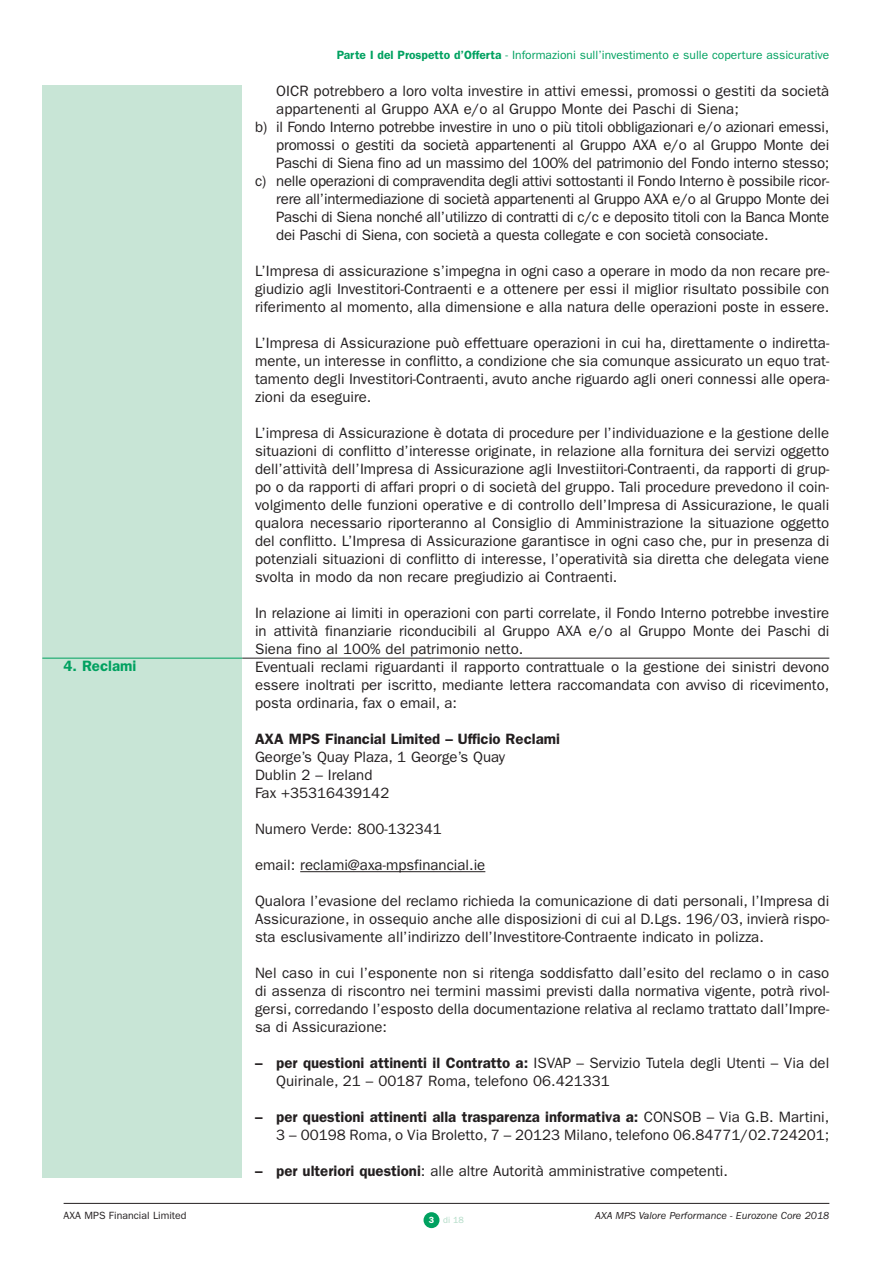
<style>
.page{position:relative;width:893px;height:1263px;background:#fff}
.page>*{position:absolute;margin:0;border:0;box-sizing:border-box;transform-origin:0 0}
.t1{font:15px/18px "Franklin Gothic";color:#231f20;text-align:justify}
.t2{font:15px "Franklin Gothic";letter-spacing:-.02em;color:#231f20}
.t3{font:600 15px "Franklin Gothic";color:#00a160}
.t4{font:12px "Franklin Gothic";color:#00a160}
.t5{font:italic 10.5px "Franklin Gothic";color:#231f20}
.t6{font:10.5px "Franklin Gothic";color:#231f20}
.t7{font:9px "Franklin Gothic";color:#b1dbc6}
.s1{font-weight:600}
.s2{font-weight:600;color:#fff}
</style>
<div class="page">
<div style="left:423px;top:1212px;width:16px;height:16px;background:#00a160;border-radius:50%"></div>
<div style="left:42px;top:85px;width:200px;height:1093px;background:#c8e5d6"></div>
<hr style="left:300px;top:871px;width:185px;height:1px;background:#231f20">
<hr style="left:64px;top:1203px;width:765px;height:1px;background:#231f20">
<hr style="left:42px;top:658px;width:200px;height:1px;background:#00a160">
<hr style="left:242px;top:658px;width:587px;height:1px;background:#231f20">
<p class="t3" style="left:64px;top:661px;width:74px">4. Reclami</p>
<p class="t4" style="left:337px;top:51px;width:494px"><span class="s1">Parte I del Prospetto d’Offerta</span> - Informazioni sull’investimento e sulle coperture assicurative</p>
<p class="t1" style="left:276px;top:83px;width:554px">OICR potrebbero a loro volta investire in attivi emessi, promossi o gestiti da società</p>
<p class="t1" style="left:276px;top:101px;width:464px">appartenenti al Gruppo AXA e/o al Gruppo Monte dei Paschi di Siena;</p>
<p class="t2" style="left:255px;top:122px;width:575px">b) il Fondo Interno potrebbe investire in uno o più titoli obbligazionari e/o azionari emessi,</p>
<p class="t2" style="left:276px;top:140px;width:554px">promossi o gestiti da società appartenenti al Gruppo AXA e/o al Gruppo Monte dei</p>
<p class="t2" style="left:276px;top:158px;width:554px">Paschi di Siena fino ad un massimo del 100% del patrimonio del Fondo interno stesso;</p>
<p class="t2" style="left:255px;top:176px;width:575px">c) nelle operazioni di compravendita degli attivi sottostanti il Fondo Interno è possibile ricor-</p>
<p class="t2" style="left:276px;top:194px;width:554px">rere all’intermediazione di società appartenenti al Gruppo AXA e/o al Gruppo Monte dei</p>
<p class="t2" style="left:276px;top:212px;width:554px">Paschi di Siena nonché all’utilizzo di contratti di c/c e deposito titoli con la Banca Monte</p>
<p class="t2" style="left:276px;top:230px;width:494px">dei Paschi di Siena, con società a questa collegate e con società consociate.</p>
<p class="t1" style="left:255px;top:263px;width:575px">L’Impresa di assicurazione s’impegna in ogni caso a operare in modo da non recare pre&shy;giudizio agli Investitori-Contraenti e a ottenere per essi il miglior risultato possibile con riferimento al momento, alla dimensione e alla natura delle operazioni poste in essere.</p>
<p class="t1" style="left:255px;top:335px;width:575px">L’Impresa di Assicurazione può effettuare operazioni in cui ha, direttamente o indiretta&shy;mente, un interesse in conflitto, a condizione che sia comunque assicurato un equo trat&shy;tamento degli Investitori-Contraenti, avuto anche riguardo agli oneri connessi alle opera&shy;zioni da eseguire.</p>
<p class="t1" style="left:255px;top:425px;width:575px">L’impresa di Assicurazione è dotata di procedure per l’individuazione e la gestione delle situazioni di conflitto d’interesse originate, in relazione alla fornitura dei servizi oggetto dell’attività dell’Impresa di Assicurazione agli Investiitori-Contraenti, da rapporti di grup&shy;po o da rapporti di affari propri o di società del gruppo. Tali procedure prevedono il coin&shy;volgimento delle funzioni operative e di controllo dell’Impresa di Assicurazione, le quali qualora necessario riporteranno al Consiglio di Amministrazione la situazione oggetto del conflitto. L’Impresa di Assicurazione garantisce in ogni caso che, pur in presenza di potenziali situazioni di conflitto di interesse, l’operatività sia diretta che delegata viene svolta in modo da non recare pregiudizio ai Contraenti.</p>
<p class="t1" style="left:255px;top:605px;width:576px;text-align:left">In relazione ai limiti in operazioni con parti correlate, il Fondo Interno potrebbe investire in attività finanziarie riconducibili al Gruppo AXA e/o al Gruppo Monte dei Paschi di Siena fino al 100% del patrimonio netto.<br>Eventuali reclami riguardanti il rapporto contrattuale o la gestione dei sinistri devono essere inoltrati per iscritto, mediante lettera raccomandata con avviso di ricevimento, posta ordinaria, fax o email, a:</p>
<p class="t1" style="left:255px;top:731px;width:306px;text-align:left"><span class="s1">AXA MPS Financial Limited – Ufficio Reclami<br></span>George’s Quay Plaza, 1 George’s Quay<br>Dublin 2 – Ireland<br>Fax +35316439142</p>
<p class="t1" style="left:255px;top:821px;width:188px">Numero Verde: 800-132341</p>
<p class="t1" style="left:255px;top:857px;width:232px">email: reclami@axa-mpsfinancial.ie</p>
<p class="t1" style="left:255px;top:893px;width:575px">Qualora l’evasione del reclamo richieda la comunicazione di dati personali, l’Impresa di Assicurazione, in ossequio anche alle disposizioni di cui al D.Lgs. 196/03, invierà rispo&shy;sta esclusivamente all’indirizzo dell’Investitore-Contraente indicato in polizza.</p>
<p class="t1" style="left:255px;top:965px;width:575px">Nel caso in cui l’esponente non si ritenga soddisfatto dall’esito del reclamo o in caso di assenza di riscontro nei termini massimi previsti dalla normativa vigente, potrà rivol&shy;gersi, corredando l’esposto della documentazione relativa al reclamo trattato dall’Impre&shy;sa di Assicurazione:</p>
<p class="t1" style="left:276px;top:1055px;width:554px;text-indent:-21px"><span class="s1">– per questioni attinenti il Contratto a:</span> ISVAP – Servizio Tutela degli Utenti – Via del<br>Quirinale, 21 – 00187 Roma, telefono 06.421331</p>
<p class="t1" style="left:255px;top:1109px;width:576px;text-align:right"><span class="s1">– per questioni attinenti alla trasparenza informativa a:</span> CONSOB – Via G.B. Martini,<br>3 – 00198 Roma, o Via Broletto, 7 – 20123 Milano, telefono 06.84771/02.724201;</p>
<p class="t1" style="left:255px;top:1163px;width:474px"><span class="s1">– per ulteriori questioni</span>: alle altre Autorità amministrative competenti.</p>
<p class="t6" style="left:64px;top:1211px;width:124px">AXA MPS Financial Limited</p>
<p class="t5" style="left:595px;top:1212px;width:235px">AXA MPS Valore Performance - Eurozone Core 2018</p>
<p class="t7" style="left:429px;top:1217px;width:37px"><span class="s2">3</span> di 18</p>
</div>
